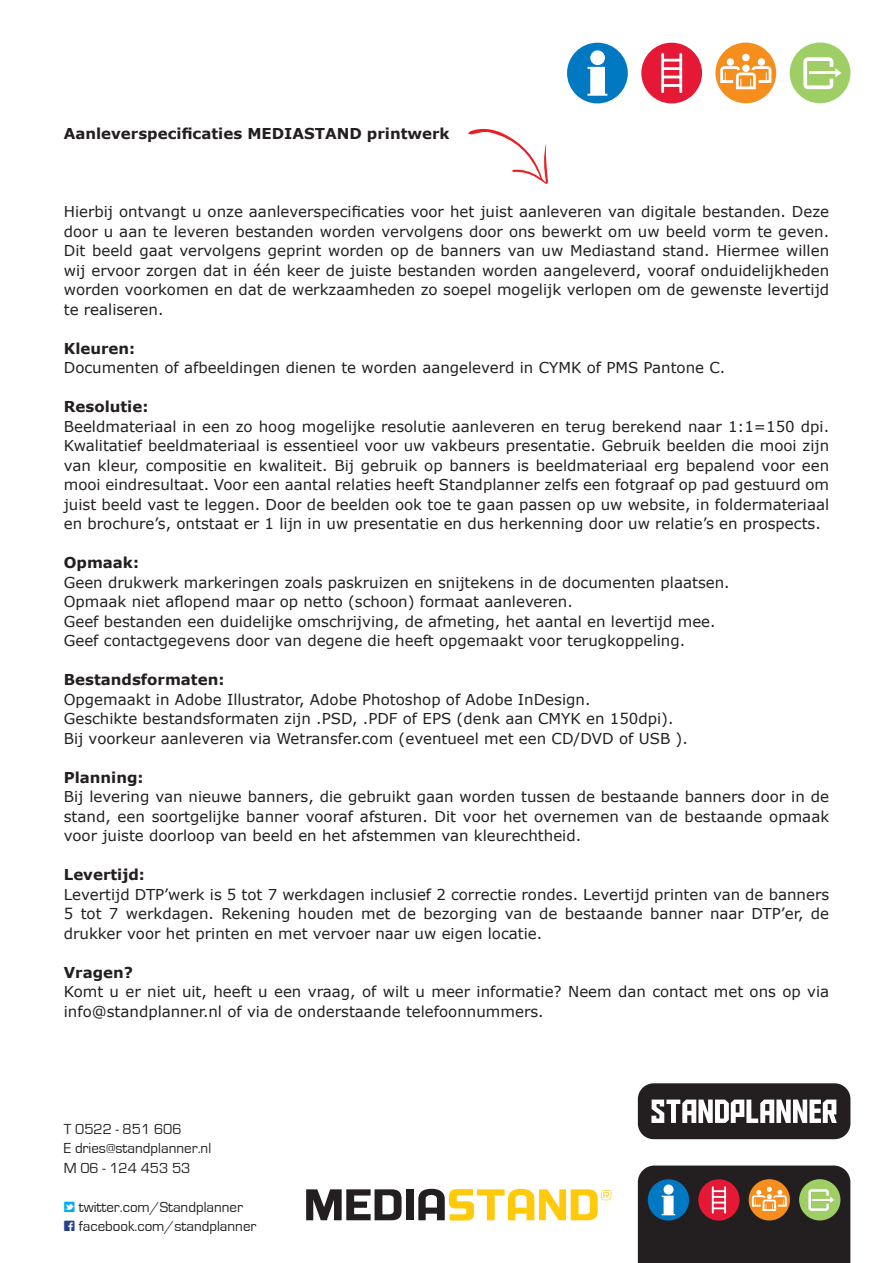
<style>
.page{position:relative;width:893px;height:1263px;background:#fff}
.page>*{position:absolute;margin:0;border:0;box-sizing:border-box;transform-origin:0 0}
.t1{font:15px/19.5px "Verdana";color:#231f20;text-align:justify}
.t2{font:700 15px "Verdana";color:#231f20}
.t3{font:15px "Eurostile";color:#231f20}
.s1{font-family:"Social Icons Pro Set 1 Rounded";color:#00aeef}
.s2{font-family:"Social Icons Pro Set 1 Rounded";color:#253f8e}
</style>
<div class="page">
<svg style="left:468px;top:128px;width:80px;height:56px"></svg>
<div style="left:638px;top:1083px;width:212px;height:56px;background:#231f20;border-radius:16px"></div>
<svg style="left:651px;top:1099px;width:186px;height:24px"></svg>
<svg style="left:638px;top:1165px;width:212px;height:98px"></svg>
<div style="left:567px;top:43px;width:61px;height:60px;background:#0079c2;border-radius:50%"></div>
<div style="left:590px;top:50px;width:15px;height:15px;background:#fff;border-radius:50%"></div>
<svg style="left:587px;top:67px;width:20px;height:29px"></svg>
<div style="left:641px;top:43px;width:61px;height:60px;background:#e51836;border-radius:50%"></div>
<hr style="left:661px;top:53px;width:3px;height:40px;background:#fff">
<hr style="left:679px;top:53px;width:3px;height:40px;background:#fff">
<svg style="left:664px;top:59px;width:16px;height:11px"></svg>
<svg style="left:664px;top:76px;width:15px;height:2px"></svg>
<svg style="left:664px;top:84px;width:16px;height:3px"></svg>
<div style="left:715px;top:43px;width:61px;height:60px;background:#f68e1e;border-radius:50%"></div>
<div style="left:742px;top:54px;width:8px;height:7px;background:#fff;border-radius:50%"></div>
<div style="left:727px;top:58px;width:7px;height:8px;background:#fff;border-radius:50%"></div>
<div style="left:758px;top:58px;width:7px;height:8px;background:#fff;border-radius:50%"></div>
<svg style="left:720px;top:66px;width:51px;height:26px"></svg>
<div style="left:742px;top:65px;width:8px;height:7px;background:#fff;border-radius:50%"></div>
<div style="left:790px;top:43px;width:60px;height:60px;background:#9fce66;border-radius:50%"></div>
<svg style="left:803px;top:57px;width:38px;height:32px"></svg>
<svg style="left:306px;top:1189px;width:96px;height:31px"></svg>
<div style="left:406px;top:1189px;width:8px;height:31px;background:#231f20"></div>
<svg style="left:418px;top:1189px;width:193px;height:31px"></svg>
<p class="t2" style="left:64px;top:124px;width:387px">Aanleverspecificaties MEDIASTAND printwerk</p>
<p class="t1" style="left:64px;top:202px;width:767px">Hierbij ontvangt u onze aanleverspecificaties voor het juist aanleveren van digitale bestanden. Deze door u aan te leveren bestanden worden vervolgens door ons bewerkt om uw beeld vorm te geven.<br>Dit beeld gaat vervolgens geprint worden op de banners van uw Mediastand stand. Hiermee willen wij ervoor zorgen dat in één keer de juiste bestanden worden aangeleverd, vooraf onduidelijkheden worden voorkomen en dat de werkzaamheden zo soepel mogelijk verlopen om de gewenste levertijd te realiseren.</p>
<p class="t2" style="left:64px;top:338px;width:73px">Kleuren:</p>
<p class="t1" style="left:64px;top:358px;width:663px">Documenten of afbeeldingen dienen te worden aangeleverd in CYMK of PMS Pantone C.</p>
<p class="t2" style="left:64px;top:397px;width:86px">Resolutie:</p>
<p class="t1" style="left:64px;top:417px;width:767px">Beeldmateriaal in een zo hoog mogelijke resolutie aanleveren en terug berekend naar 1:1=150 dpi.<br>Kwalitatief beeldmateriaal is essentieel voor uw vakbeurs presentatie. Gebruik beelden die mooi zijn van kleur, compositie en kwaliteit. Bij gebruik op banners is beeldmateriaal erg bepalend voor een mooi eindresultaat. Voor een aantal relaties heeft Standplanner zelfs een fotgraaf op pad gestuurd om juist beeld vast te leggen. Door de beelden ook toe te gaan passen op uw website, in foldermateriaal en brochure’s, ontstaat er 1 lijn in uw presentatie en dus herkenning door uw relatie’s en prospects.</p>
<p class="t2" style="left:64px;top:553px;width:77px">Opmaak:</p>
<p class="t1" style="left:64px;top:573px;width:667px">Geen drukwerk markeringen zoals paskruizen en snijtekens in de documenten plaatsen.</p>
<p class="t1" style="left:64px;top:592px;width:511px">Opmaak niet aflopend maar op netto (schoon) formaat aanleveren.</p>
<p class="t1" style="left:64px;top:612px;width:653px">Geef bestanden een duidelijke omschrijving, de afmeting, het aantal en levertijd mee.</p>
<p class="t1" style="left:64px;top:631px;width:623px">Geef contactgegevens door van degene die heeft opgemaakt voor terugkoppeling.</p>
<p class="t2" style="left:64px;top:670px;width:162px">Bestandsformaten:</p>
<p class="t1" style="left:64px;top:690px;width:528px">Opgemaakt in Adobe Illustrator, Adobe Photoshop of Adobe InDesign.</p>
<p class="t1" style="left:64px;top:709px;width:611px">Geschikte bestandsformaten zijn .PSD, .PDF of EPS (denk aan CMYK en 150dpi).</p>
<p class="t1" style="left:64px;top:729px;width:626px">Bij voorkeur aanleveren via Wetransfer.com (eventueel met een CD/DVD of USB ).</p>
<p class="t2" style="left:64px;top:767px;width:81px">Planning:</p>
<p class="t1" style="left:64px;top:787px;width:767px">Bij levering van nieuwe banners, die gebruikt gaan worden tussen de bestaande banners door in de stand, een soortgelijke banner vooraf afsturen. Dit voor het overnemen van de bestaande opmaak voor juiste doorloop van beeld en het afstemmen van kleurechtheid.</p>
<p class="t2" style="left:64px;top:865px;width:83px">Levertijd:</p>
<p class="t1" style="left:64px;top:885px;width:767px">Levertijd DTP’werk is 5 tot 7 werkdagen inclusief 2 correctie rondes. Levertijd printen van de banners 5 tot 7 werkdagen. Rekening houden met de bezorging van de bestaande banner naar DTP’er, de drukker voor het printen en met vervoer naar uw eigen locatie.</p>
<p class="t2" style="left:64px;top:962px;width:71px">Vragen?</p>
<p class="t1" style="left:64px;top:982px;width:767px">Komt u er niet uit, heeft u een vraag, of wilt u meer informatie? Neem dan contact met ons op via info@standplanner.nl of via de onderstaande telefoonnummers.</p>
<p class="t3" style="left:64px;top:1121px;width:119px">T 0522 - 851 606</p>
<p class="t3" style="left:64px;top:1140px;width:149px">E dries@standplanner.nl</p>
<p class="t3" style="left:64px;top:1160px;width:128px">M 06 - 124 453 53</p>
<p class="t3" style="left:64px;top:1199px;width:181px"><span class="s1">T</span> twitter.com/Standplanner</p>
<p class="t3" style="left:64px;top:1218px;width:194px"><span class="s2">f</span> facebook.com/standplanner</p>
</div>
